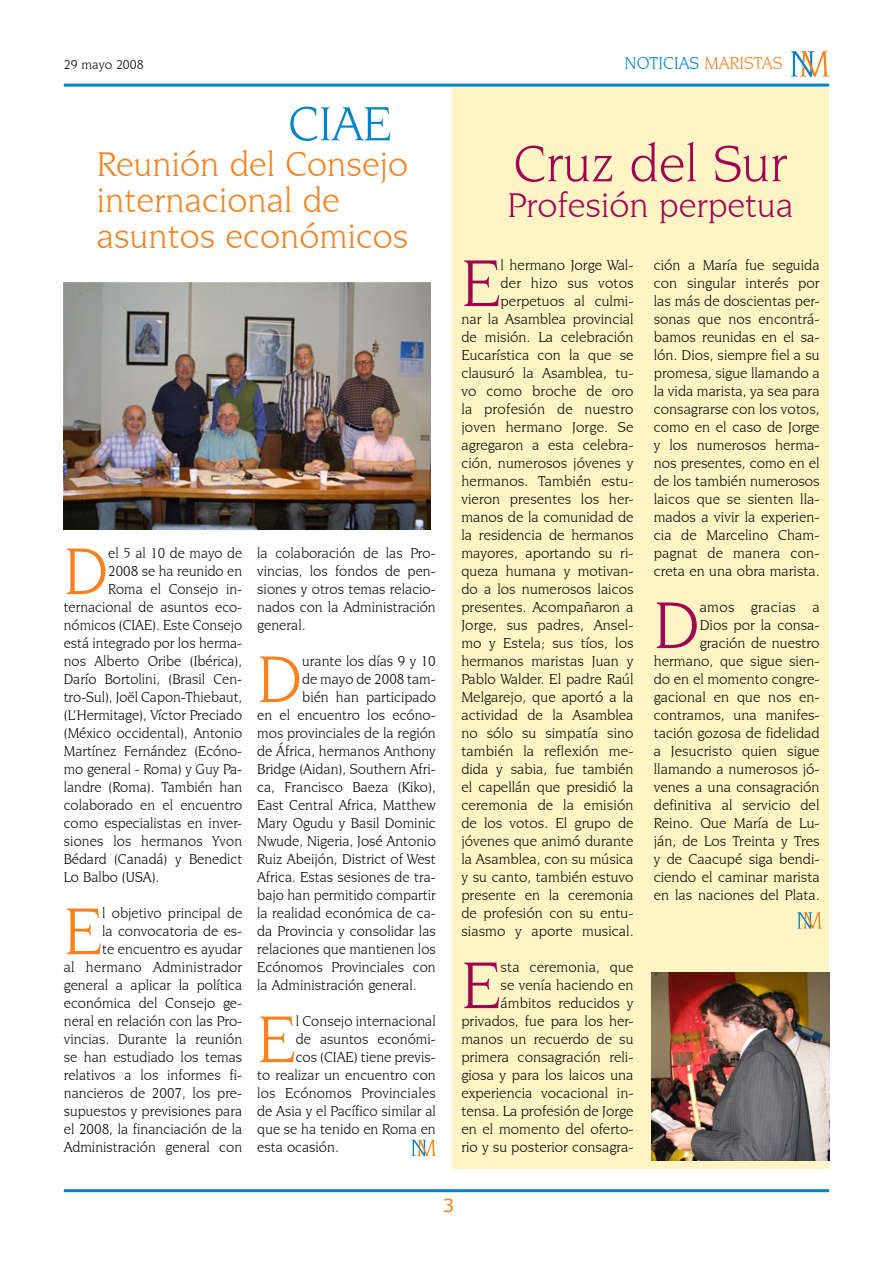
<style>
.page{position:relative;width:893px;height:1263px;background:#fff}
.page>*{position:absolute;margin:0;border:0;box-sizing:border-box;transform-origin:0 0}
.t1{font:70.05px "Novarese IT Cby BT";color:#f5821f}
.t2{font:70.05px "Novarese IT Cby BT";color:#a20252}
.t3{font:54px "Novarese IT Cby BT";color:#a20252}
.t4{font:51px "Novarese IT Cby BT";color:#0084c9}
.t5{font:36px/36px "Novarese IT Cby BT";color:#f5821f}
.t6{font:36px "Novarese IT Cby BT";color:#a20252}
.t7{font:18px "Novarese IT Cby BT";color:#0084c9}
.t8{font:18px "Novarese IT Cby BT";color:#f5821f}
.t9{font:15px/18px "Novarese IT Cby BT";color:#000;text-align:right}
.t10{font:13.5px "Novarese IT Cby BT";color:#000}
</style>
<div class="page">
<hr style="left:64px;top:1189px;width:765px;height:3px;background:#0084c9">
<svg style="left:791px;top:51px;width:38px;height:26px"></svg>
<svg style="left:411px;top:1140px;width:25px;height:16px"></svg>
<div style="left:453px;top:88px;width:376px;height:1081px;background:#fff4c4"></div>
<img style="left:652px;top:972px;width:177px;height:188px">
<img style="left:64px;top:282px;width:367px;height:248px">
<svg style="left:797px;top:912px;width:25px;height:17px"></svg>
<hr style="left:64px;top:84px;width:765px;height:3px;background:#0084c9">
<p class="t10" style="left:64px;top:56px;width:81px">29 mayo 2008</p>
<p class="t7" style="left:625px;top:52px;width:22px">Noticias</p>
<p class="t8" style="left:704px;top:52px;width:25px">Maristas</p>
<h3 class="t4" style="left:288px;top:93px;width:105px">CIAE</h3>
<h3 class="t5" style="left:97px;top:146px;width:313px">Reunión del Consejo internacional de asuntos económicos</h3>
<h1 class="t1" style="left:64px;top:530px;width:46px">D</h1>
<p class="t9" style="left:108px;top:544px;width:135px">el 5 al 10 de mayo de</p>
<p class="t9" style="left:108px;top:562px;width:135px">2008 se ha reunido en</p>
<p class="t9" style="left:108px;top:580px;width:135px">Roma el Consejo in-</p>
<p class="t9" style="left:64px;top:598px;width:180px">ternacional de asuntos eco-</p>
<p class="t9" style="left:64px;top:616px;width:180px">nómicos (CIAE). Este Consejo</p>
<p class="t9" style="left:64px;top:634px;width:180px">está integrado por los herma-</p>
<p class="t9" style="left:64px;top:652px;width:180px">nos Alberto Oribe (Ibérica),</p>
<p class="t9" style="left:64px;top:670px;width:180px">Darío Bortolini, (Brasil Cen-</p>
<p class="t9" style="left:64px;top:688px;width:180px">tro-Sul), Joël Capon-Thiebaut,</p>
<p class="t9" style="left:64px;top:706px;width:180px">(L’Hermitage), Víctor Preciado</p>
<p class="t9" style="left:64px;top:724px;width:180px">(México occidental), Antonio</p>
<p class="t9" style="left:64px;top:742px;width:180px">Martínez Fernández (Ecóno-</p>
<p class="t9" style="left:64px;top:760px;width:180px">mo general - Roma) y Guy Pa-</p>
<p class="t9" style="left:64px;top:778px;width:180px">landre (Roma). También han</p>
<p class="t9" style="left:64px;top:796px;width:180px">colaborado en el encuentro</p>
<p class="t9" style="left:64px;top:814px;width:180px">como especialistas en inver-</p>
<p class="t9" style="left:64px;top:832px;width:180px">siones los hermanos Yvon</p>
<p class="t9" style="left:64px;top:850px;width:180px">Bédard (Canadá) y Benedict</p>
<p class="t9" style="left:64px;top:868px;width:97px">Lo Balbo (USA).</p>
<h1 class="t1" style="left:64px;top:890px;width:40px">E</h1>
<p class="t9" style="left:64px;top:904px;width:180px">l objetivo principal de<br>la convocatoria de es-<br>te encuentro es ayudar<br>al hermano Administrador general a aplicar la política económica del Consejo ge&shy;neral en relación con las Pro&shy;vincias. Durante la reunión se han estudiado los temas relativos a los informes fi&shy;nancieros de 2007, los pre&shy;supuestos y previsiones para el 2008, la financiación de la<br>Administración general con</p>
<p class="t9" style="left:257px;top:544px;width:180px;text-align:justify">la colaboración de las Pro&shy;vincias, los fondos de pen&shy;siones y otros temas relacio&shy;nados con la Administración general.</p>
<h1 class="t1" style="left:257px;top:638px;width:46px">D</h1>
<p class="t9" style="left:302px;top:652px;width:135px">urante los días 9 y 10</p>
<p class="t9" style="left:302px;top:670px;width:135px">de mayo de 2008 tam-</p>
<p class="t9" style="left:302px;top:688px;width:135px">bién han participado</p>
<p class="t9" style="left:257px;top:706px;width:180px">en el encuentro los ecóno-</p>
<p class="t9" style="left:257px;top:724px;width:180px">mos provinciales de la región</p>
<p class="t9" style="left:257px;top:742px;width:180px">de África, hermanos Anthony</p>
<p class="t9" style="left:257px;top:760px;width:180px">Bridge (Aidan), Southern Afri-</p>
<p class="t9" style="left:257px;top:778px;width:180px">ca, Francisco Baeza (Kiko),</p>
<p class="t9" style="left:257px;top:796px;width:180px">East Central Africa, Matthew</p>
<p class="t9" style="left:257px;top:814px;width:180px">Mary Ogudu y Basil Dominic</p>
<p class="t9" style="left:257px;top:832px;width:180px">Nwude, Nigeria, José Antonio</p>
<p class="t9" style="left:257px;top:850px;width:180px">Ruiz Abeijón, District of West</p>
<p class="t9" style="left:257px;top:868px;width:180px">Africa. Estas sesiones de tra-</p>
<p class="t9" style="left:257px;top:886px;width:180px">bajo han permitido compartir</p>
<p class="t9" style="left:257px;top:904px;width:180px">la realidad económica de ca-</p>
<p class="t9" style="left:257px;top:922px;width:180px">da Provincia y consolidar las</p>
<p class="t9" style="left:257px;top:940px;width:180px">relaciones que mantienen los</p>
<p class="t9" style="left:257px;top:958px;width:180px">Ecónomos Provinciales con</p>
<p class="t9" style="left:257px;top:976px;width:161px">la Administración general.</p>
<h1 class="t1" style="left:257px;top:998px;width:40px">E</h1>
<p class="t9" style="left:296px;top:1012px;width:142px">l Consejo internacional</p>
<p class="t9" style="left:296px;top:1030px;width:142px">de asuntos económi-</p>
<p class="t9" style="left:296px;top:1048px;width:142px">cos (CIAE) tiene previs-</p>
<p class="t9" style="left:257px;top:1066px;width:180px">to realizar un encuentro con</p>
<p class="t9" style="left:257px;top:1084px;width:180px">los Ecónomos Provinciales</p>
<p class="t9" style="left:257px;top:1102px;width:180px">de Asia y el Pacífico similar al</p>
<p class="t9" style="left:257px;top:1120px;width:180px">que se ha tenido en Roma en</p>
<p class="t9" style="left:257px;top:1138px;width:83px">esta ocasión.</p>
<h2 class="t3" style="left:514px;top:132px;width:275px">Cruz del Sur</h2>
<h3 class="t6" style="left:507px;top:184px;width:288px">Profesión perpetua</h3>
<p class="t9" style="left:654px;top:256px;width:167px;text-align:justify">ción a María fue seguida con singular interés por las más de doscientas per&shy;sonas que nos encontrá&shy;bamos reunidas en el sa&shy;lón. Dios, siempre fiel a su promesa, sigue llamando a la vida marista, ya sea para consagrarse con los votos, como en el caso de Jorge y los numerosos herma&shy;nos presentes, como en el de los también numerosos laicos que se sienten lla&shy;mados a vivir la experien&shy;cia de Marcelino Cham&shy;pagnat de manera con&shy;creta en una obra marista.</p>
<h1 class="t2" style="left:654px;top:584px;width:47px">D</h1>
<p class="t9" style="left:461px;top:256px;width:174px">l hermano Jorge Wal-<br>der hizo sus votos perpetuos al culmi-<br>nar la Asamblea provincial de misión. La celebración<br>Eucarística con la que se clausuró la Asamblea, tu&shy;vo como broche de oro la profesión de nuestro joven hermano Jorge. Se agregaron a esta celebra&shy;ción, numerosos jóvenes y hermanos. También estu&shy;vieron presentes los her&shy;manos de la comunidad de la residencia de hermanos mayores, aportando su ri&shy;queza humana y motivan&shy;do a los numerosos laicos presentes. Acompañaron a<br>Jorge, sus padres, Ansel&shy;mo y Estela; sus tíos, los hermanos maristas Juan y<br>Pablo Walder. El padre Raúl<br>Melgarejo, que aportó a la actividad de la Asamblea no sólo su simpatía sino también la reflexión me&shy;dida y sabia, fue también el capellán que presidió la ceremonia de la emisión de los votos. El grupo de jóvenes que animó durante la Asamblea, con su música y su canto, también estuvo presente en la ceremonia de profesión con su entu&shy;siasmo y aporte musical.</p>
<h1 class="t2" style="left:461px;top:944px;width:41px">E</h1>
<h1 class="t2" style="left:461px;top:242px;width:41px">E</h1>
<p class="t9" style="left:654px;top:598px;width:167px">amos gracias a<br>Dios por la consa&shy;gración de nuestro hermano, que sigue sien&shy;do en el momento congre&shy;gacional en que nos en&shy;contramos, una manifes&shy;tación gozosa de fidelidad a Jesucristo quien sigue llamando a numerosos jó&shy;venes a una consagración definitiva al servicio del<br>Reino. Que María de Lu&shy;ján, de Los Treinta y Tres y de Caacupé siga bendi&shy;ciendo el caminar marista en las naciones del Plata.</p>
<p class="t9" style="left:461px;top:958px;width:174px">sta ceremonia, que<br>se venía haciendo en ámbitos reducidos y privados, fue para los her&shy;manos un recuerdo de su primera consagración reli&shy;giosa y para los laicos una experiencia vocacional in&shy;tensa. La profesión de Jorge en el momento del oferto&shy;rio y su posterior consagra-</p>
</div>
